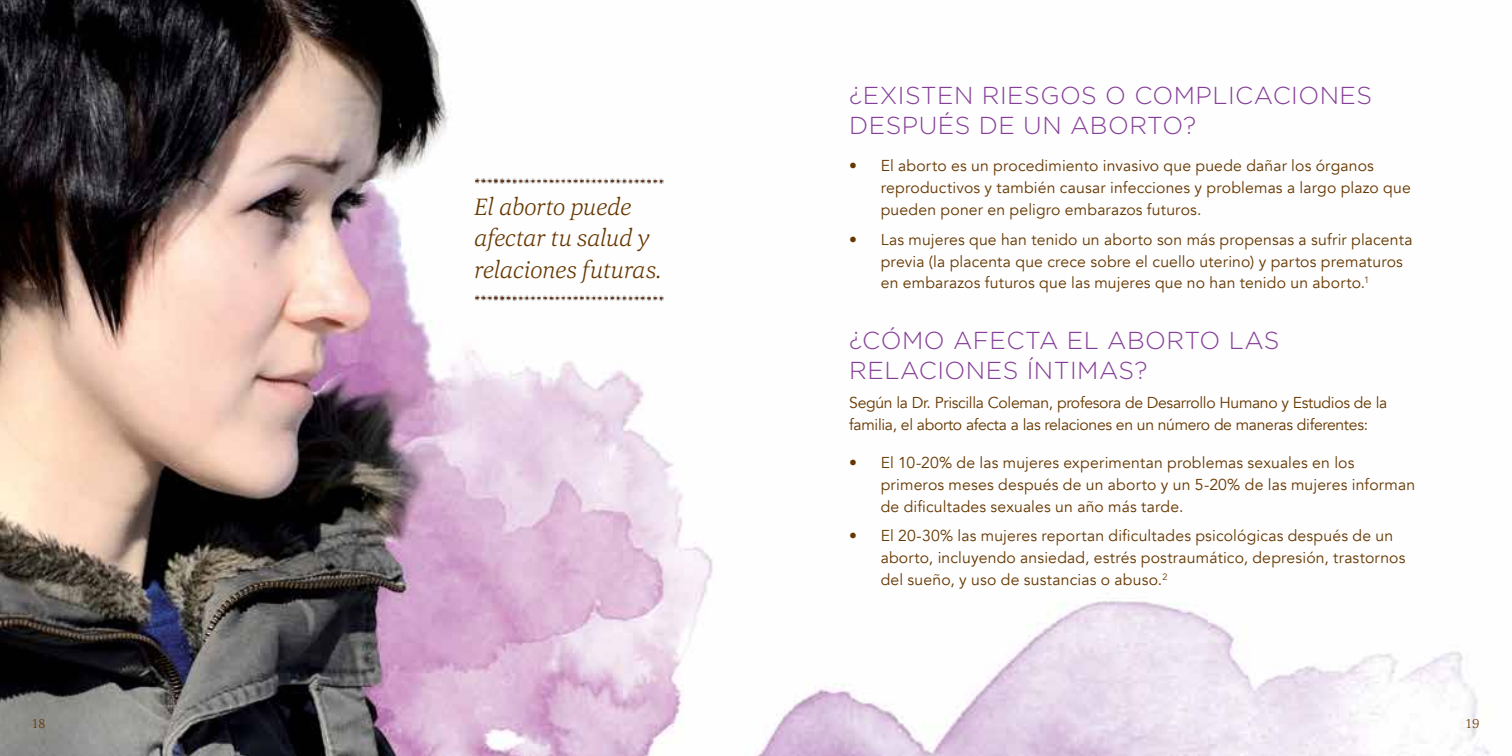
<style>
.page{position:relative;width:1512px;height:756px;background:#fff}
.page>*{position:absolute;margin:0;border:0;box-sizing:border-box;transform-origin:0 0}
.t1{font:300 24.5px/29.4px "Gotham";letter-spacing:.02em;color:#863f98}
.t2{font:italic 300 24.5px/31.5px "Corda";letter-spacing:-.015em;color:#663700}
.t3{font:15.75px/21.9px "Avenir";letter-spacing:.01em;color:#663700}
.t4{font:15.75px/21.9px "Avenir";letter-spacing:-.02em;color:#663700}
.t5{font:300 14px "Corda";color:#663700}
.s1{font-weight:300}
</style>
<div class="page">
<img style="left:0;top:0;width:1490px;height:756px">
<img style="left:472px;top:175px;width:191px;height:10px">
<img style="left:472px;top:292px;width:191px;height:9px">
<h1 class="t2" style="left:474px;top:190px;width:189px">El aborto puede afectar tu salud y relaciones futuras.</h1>
<h1 class="t1" style="left:849px;top:80px;width:524px">¿EXISTEN RIESGOS O COMPLICACIONES<br>DESPUÉS DE UN ABORTO?</h1>
<p class="t3" style="left:881px;top:155px;width:532px;text-indent:-32px"><span class="s1">•</span> El aborto es un procedimiento invasivo que puede dañar los órganos reproductivos y también causar infecciones y problemas a largo plazo que pueden poner en peligro embarazos futuros.</p>
<p class="t3" style="left:881px;top:229px;width:533px;text-indent:-32px"><span class="s1">•</span> Las mujeres que han tenido un aborto son más propensas a sufrir placenta previa (la placenta que crece sobre el cuello uterino) y partos prematuros en embarazos futuros que las mujeres que no han tenido un aborto.<sup>1</sup></p>
<h1 class="t1" style="left:849px;top:326px;width:432px">¿CÓMO AFECTA EL ABORTO LAS<br>RELACIONES ÍNTIMAS?</h1>
<p class="t4" style="left:849px;top:392px;width:540px">Según la Dr. Priscilla Coleman, profesora de Desarrollo Humano y Estudios de la familia, el aborto afecta a las relaciones en un número de maneras diferentes:</p>
<p class="t3" style="left:881px;top:452px;width:536px;text-indent:-32px"><span class="s1">•</span> El 10-20% de las mujeres experimentan problemas sexuales en los primeros meses después de un aborto y un 5-20% de las mujeres informan de dificultades sexuales un año más tarde.</p>
<p class="t3" style="left:881px;top:525px;width:526px;text-indent:-32px"><span class="s1">•</span> El 20-30% las mujeres reportan dificultades psicológicas después de un aborto, incluyendo ansiedad, estrés postraumático, depresión, trastornos del sueño, y uso de sustancias o abuso.<sup>2</sup></p>
<p class="t5" style="left:31px;top:714px;width:16px">18</p>
<p class="t5" style="left:1465px;top:714px;width:16px">19</p>
</div>
